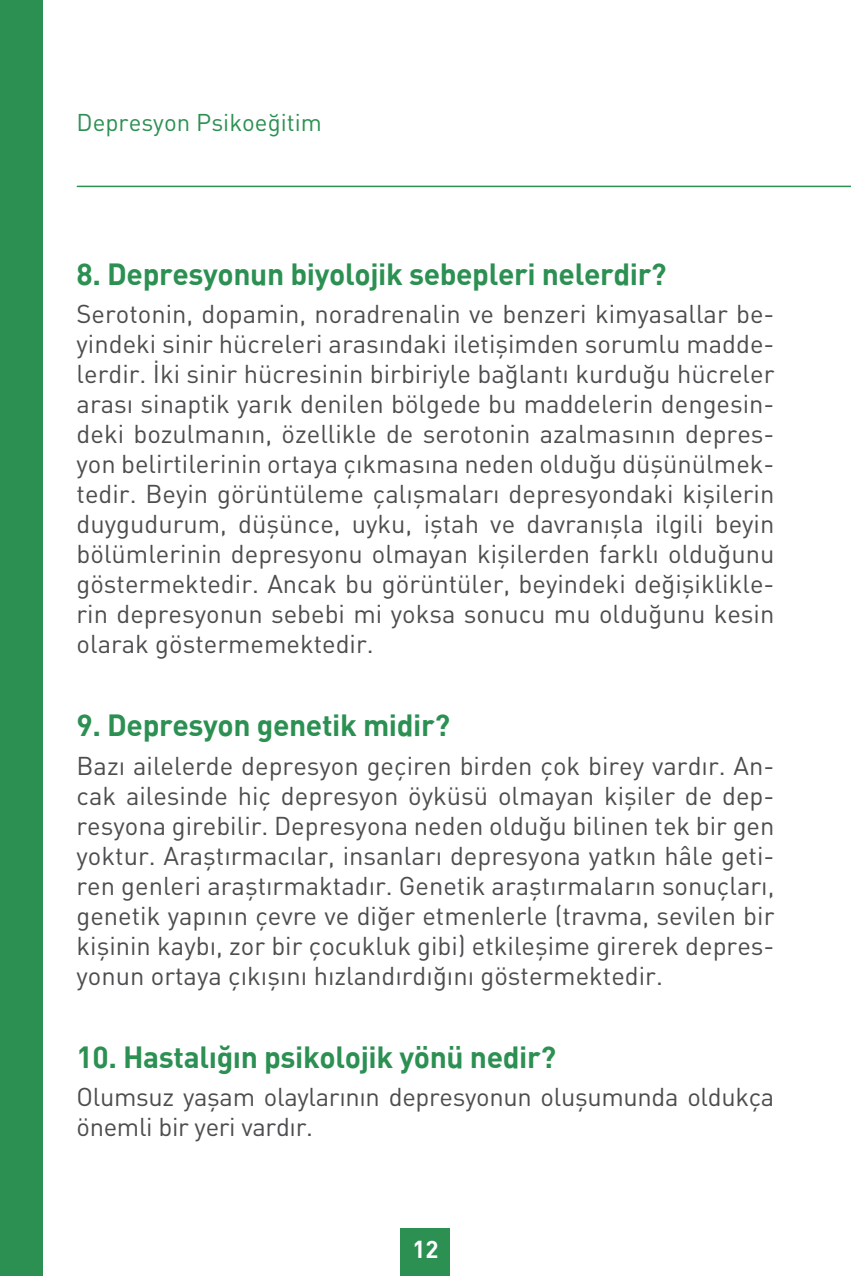
<style>
.page{position:relative;width:851px;height:1276px;background:#fff}
.page>*{position:absolute;margin:0;border:0;box-sizing:border-box;transform-origin:0 0}
.t1{font:700 30px "DIN";letter-spacing:-.015em;color:#2b9052}
.t2{font:25.5px/30px "DIN";color:#4d4d4f;text-align:justify}
.t3{font:24px "DIN";color:#2b9052}
.t4{font:700 24px "DIN";color:#fff}
</style>
<div class="page">
<hr style="left:77px;top:186px;width:773px;height:1px;background:#2b9052">
<div style="left:400px;top:1227px;width:50px;height:49px;background:#2b9052"></div>
<div style="left:0;top:0;width:43px;height:1276px;background:#2b9052"></div>
<p class="t3" style="left:77px;top:107px;width:247px">Depresyon Psikoeğitim</p>
<p class="t1" style="left:77px;top:254px;width:591px">8. Depresyonun biyolojik sebepleri nelerdir?</p>
<p class="t2" style="left:77px;top:298px;width:699px">Serotonin, dopamin, noradrenalin ve benzeri kimyasallar be&shy;yindeki sinir hücreleri arasındaki iletişimden sorumlu madde&shy;lerdir. İki sinir hücresinin birbiriyle bağlantı kurduğu hücreler arası sinaptik yarık denilen bölgede bu maddelerin dengesin&shy;deki bozulmanın, özellikle de serotonin azalmasının depres&shy;yon belirtilerinin ortaya çıkmasına neden olduğu düşünülmek&shy;tedir. Beyin görüntüleme çalışmaları depresyondaki kişilerin duygudurum, düşünce, uyku, iştah ve davranışla ilgili beyin bölümlerinin depresyonu olmayan kişilerden farklı olduğunu göstermektedir. Ancak bu görüntüler, beyindeki değişiklikle&shy;rin depresyonun sebebi mi yoksa sonucu mu olduğunu kesin olarak göstermemektedir.</p>
<p class="t1" style="left:77px;top:706px;width:375px">9. Depresyon genetik midir?</p>
<p class="t2" style="left:77px;top:750px;width:699px">Bazı ailelerde depresyon geçiren birden çok birey vardır. An&shy;cak ailesinde hiç depresyon öyküsü olmayan kişiler de dep&shy;resyona girebilir. Depresyona neden olduğu bilinen tek bir gen yoktur. Araştırmacılar, insanları depresyona yatkın hâle geti&shy;ren genleri araştırmaktadır. Genetik araştırmaların sonuçları, genetik yapının çevre ve diğer etmenlerle (travma, sevilen bir kişinin kaybı, zor bir çocukluk gibi) etkileşime girerek depres&shy;yonun ortaya çıkışını hızlandırdığını göstermektedir.</p>
<p class="t1" style="left:77px;top:1037px;width:481px">10. Hastalığın psikolojik yönü nedir?</p>
<p class="t2" style="left:77px;top:1081px;width:699px">Olumsuz yaşam olaylarının depresyonun oluşumunda oldukça önemli bir yeri vardır.</p>
<p class="t4" style="left:412px;top:1233px;width:28px">12</p>
</div>
